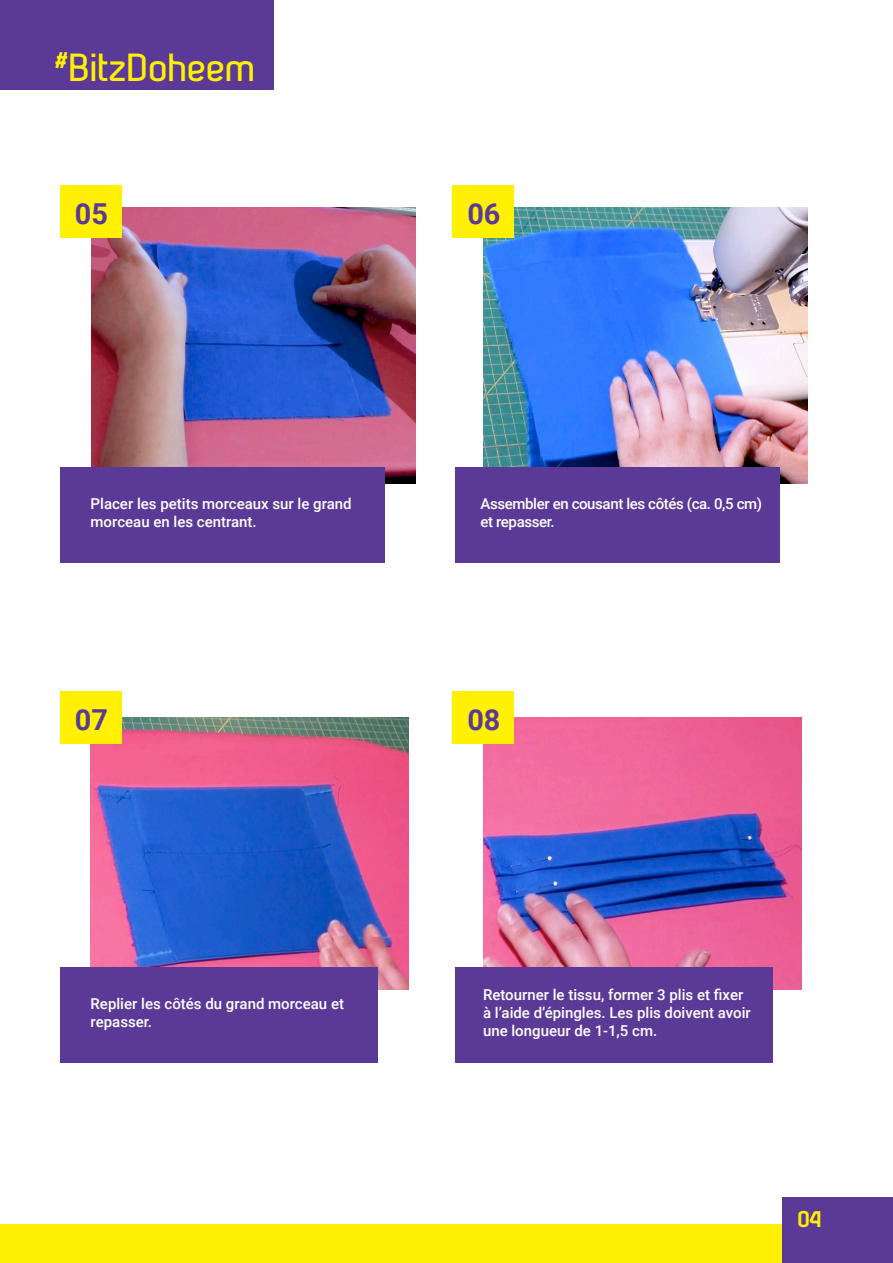
<style>
.page{position:relative;width:893px;height:1263px;background:#fff}
.page>*{position:absolute;margin:0;border:0;box-sizing:border-box;transform-origin:0 0}
.t1{font:800 39.15px "Somatype";color:#fff101}
.t2{font:700 28.8px "Roboto";color:#5b3a97}
.t3{font:800 22.8px "Somatype";color:#fff101}
.t4{font:500 15px/18px "Roboto";color:#fff}
.t5{font:500 15px/18px "Roboto";letter-spacing:-.025em;color:#fff}
</style>
<div class="page">
<div style="left:0;top:1224px;width:782px;height:39px;background:#fff101"></div>
<img style="left:91px;top:718px;width:318px;height:271px">
<div style="left:61px;top:967px;width:317px;height:95px;background:#5b3a97"></div>
<img style="left:484px;top:207px;width:324px;height:276px">
<img style="left:92px;top:207px;width:324px;height:276px">
<div style="left:455px;top:467px;width:324px;height:95px;background:#5b3a97"></div>
<img style="left:483px;top:718px;width:318px;height:271px">
<div style="left:0;top:0;width:273px;height:89px;background:#5b3a97"></div>
<div style="left:782px;top:1198px;width:111px;height:65px;background:#5b3a97"></div>
<div style="left:60px;top:691px;width:61px;height:53px;background:#fff101"></div>
<div style="left:452px;top:185px;width:62px;height:53px;background:#fff101"></div>
<div style="left:452px;top:691px;width:62px;height:53px;background:#fff101"></div>
<div style="left:61px;top:467px;width:324px;height:95px;background:#5b3a97"></div>
<div style="left:60px;top:185px;width:61px;height:53px;background:#fff101"></div>
<div style="left:455px;top:967px;width:317px;height:95px;background:#5b3a97"></div>
<p class="t1" style="left:55px;top:44px;width:203px"><sup>#</sup>BitzDoheem</p>
<p class="t2" style="left:75px;top:193px;width:35px">05</p>
<p class="t4" style="left:91px;top:494px;width:263px">Placer les petits morceaux sur le grand morceau en les centrant.</p>
<p class="t2" style="left:75px;top:699px;width:35px">07</p>
<p class="t4" style="left:91px;top:994px;width:255px">Replier les côtés du grand morceau et repasser.</p>
<p class="t2" style="left:467px;top:193px;width:35px">06</p>
<p class="t5" style="left:480px;top:494px;width:283px">Assembler en cousant les côtés (ca. 0,5 cm) et repasser.</p>
<p class="t2" style="left:467px;top:699px;width:35px">08</p>
<p class="t4" style="left:483px;top:985px;width:269px">Retourner le tissu, former 3 plis et fixer à l’aide d’épingles. Les plis doivent avoir une longueur de 1-1,5 cm.</p>
<p class="t3" style="left:798px;top:1205px;width:25px">04</p>
</div>
